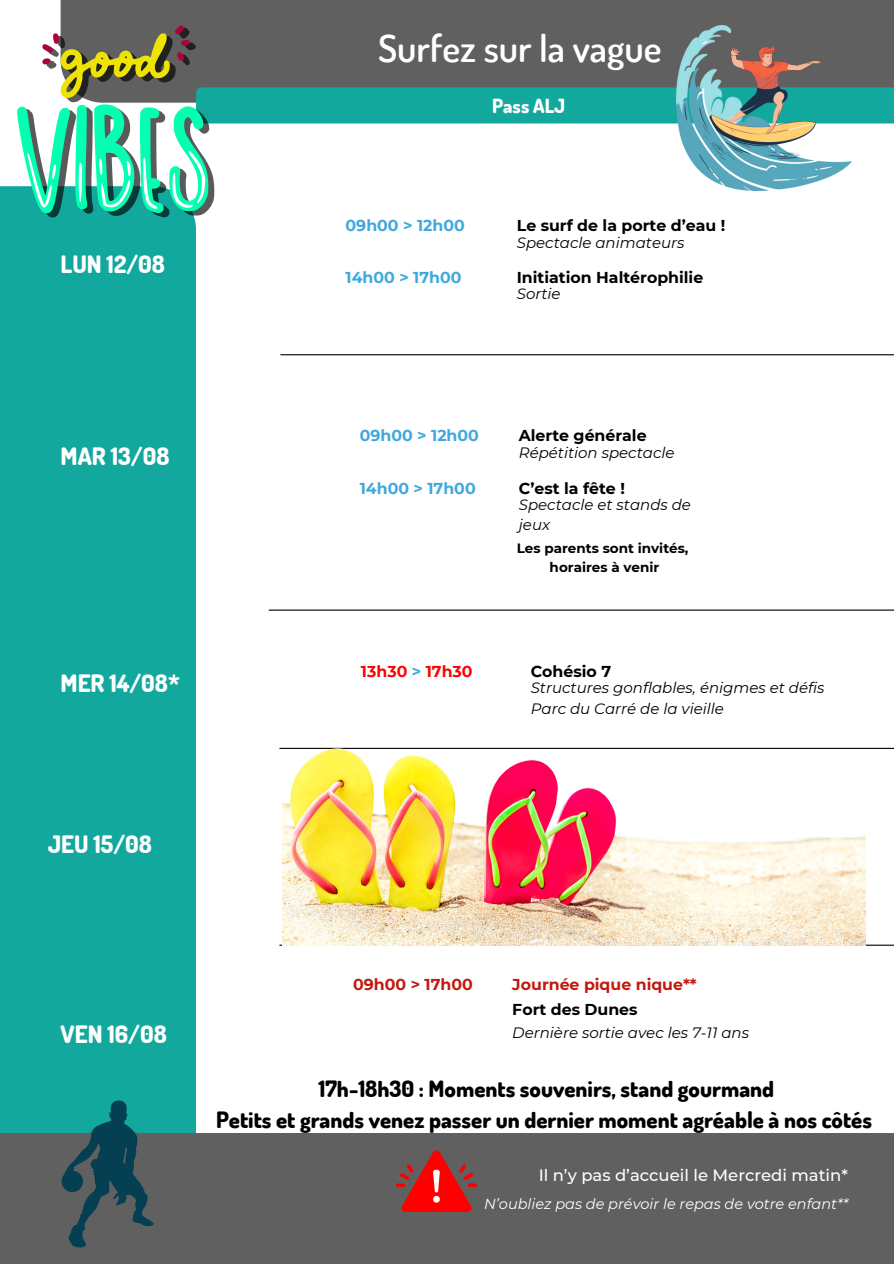
<style>
.page{position:relative;width:894px;height:1264px;background:#fff}
.page>*{position:absolute;margin:0;border:0;box-sizing:border-box;transform-origin:0 0}
.t1{font:600 37.5px "Dosis";color:#fff}
.t2{font:800 24px "Dosis";color:#fff}
.t3{font:800 22.5px/31.5px "Dosis";color:#000;text-align:center}
.t4{font:800 19.5px "Dosis";color:#fff}
.t5{font:500 16.5px "Montserrat";color:#fff}
.t6{font:700 15.75px "Montserrat";color:#000}
.t7{font:700 15.75px "Montserrat";color:#3fa8de}
.t8{font:700 15.75px "Montserrat";color:#c11a0f}
.t9{font:700 15.75px "Montserrat";color:#f00}
.t10{font:italic 15px/20.2px "Montserrat";color:#000}
.t11{font:italic 14.55px "Montserrat";color:#fff}
.t12{font:700 13.5px "Montserrat";color:#000}
.s1{color:#3fa8de}
</style>
<div class="page">
<div style="left:0;top:186px;width:196px;height:946px;background:#13a89e"></div>
<div style="left:0;top:1132px;width:893px;height:131px;background:#606060"></div>
<div style="left:61px;top:0;width:832px;height:103px;background:#606060"></div>
<hr style="left:281px;top:354px;width:612px;height:1px;background:#000">
<hr style="left:269px;top:609px;width:624px;height:1px;background:#000">
<hr style="left:280px;top:747px;width:613px;height:2px;background:#000">
<hr style="left:280px;top:944px;width:613px;height:1px;background:#000">
<svg style="left:61px;top:1100px;width:93px;height:147px"></svg>
<svg style="left:17px;top:25px;width:876px;height:192px"></svg>
<svg style="left:467px;top:1183px;width:10px;height:4px"></svg>
<svg style="left:396px;top:1150px;width:77px;height:61px"></svg>
<img style="left:676px;top:25px;width:175px;height:165px">
<img style="left:283px;top:748px;width:581px;height:197px">
<p class="t2" style="left:61px;top:248px;width:106px">LUN 12/08</p>
<h6 class="t1" style="left:378px;top:23px;width:285px">Surfez sur la vague</h6>
<p class="t4" style="left:492px;top:93px;width:74px">Pass ALJ</p>
<h5 class="t7" style="left:345px;top:216px;width:121px">09h00 &gt; 12h00</h5>
<h6 class="t7" style="left:345px;top:268px;width:117px">14h00 &gt; 17h00</h6>
<h5 class="t6" style="left:516px;top:216px;width:210px">Le surf de la porte d’eau !</h5>
<h5 class="t6" style="left:516px;top:268px;width:188px">Initiation Haltérophilie</h5>
<h6 class="t10" style="left:516px;top:233px;width:169px">Spectacle animateurs</h6>
<h5 class="t10" style="left:516px;top:284px;width:45px">Sortie</h5>
<p class="t2" style="left:61px;top:440px;width:110px">MAR 13/08</p>
<h5 class="t2" style="left:61px;top:667px;width:121px">MER 14/08*</h5>
<h5 class="t2" style="left:48px;top:828px;width:105px">JEU 15/08</h5>
<h2 class="t7" style="left:359px;top:426px;width:121px">09h00 &gt; 12h00</h2>
<h2 class="t7" style="left:359px;top:478px;width:117px">14h00 &gt; 17h00</h2>
<h6 class="t6" style="left:518px;top:426px;width:129px">Alerte générale</h6>
<h5 class="t6" style="left:518px;top:478px;width:108px">C’est la fête !</h5>
<h5 class="t10" style="left:518px;top:442px;width:157px">Répétition spectacle</h5>
<h5 class="t10" style="left:518px;top:494px;width:174px">Spectacle et stands de jeux</h5>
<h3 class="t12" style="left:516px;top:540px;width:173px">Les parents sont invités,</h3>
<p class="t12" style="left:549px;top:558px;width:111px">horaires à venir</p>
<p class="t9" style="left:361px;top:662px;width:113px">13h30 <span class="s1">&gt;</span> 17h30</p>
<h4 class="t6" style="left:530px;top:662px;width:82px">Cohésio 7</h4>
<h2 class="t10" style="left:530px;top:677px;width:295px">Structures gonflables, énigmes et défis<br>Parc du Carré de la vieille</h2>
<h6 class="t2" style="left:61px;top:1018px;width:108px">VEN 16/08</h6>
<h5 class="t8" style="left:353px;top:974px;width:121px">09h00 &gt; 17h00</h5>
<h5 class="t8" style="left:512px;top:974px;width:186px">Journée pique nique**</h5>
<h5 class="t6" style="left:512px;top:999px;width:127px">Fort des Dunes</h5>
<h5 class="t10" style="left:512px;top:1022px;width:238px">Dernière sortie avec les 7-11 ans</h5>
<h6 class="t3" style="left:216px;top:1072px;width:657px">17h-18h30 : Moments souvenirs, stand gourmand<br>Petits et grands venez passer un dernier moment agréable à nos côtés</h6>
<h2 class="t5" style="left:538px;top:1165px;width:311px">Il n’y pas d’accueil le Mercredi matin*</h2>
<h2 class="t11" style="left:484px;top:1194px;width:365px">N’oubliez pas de prévoir le repas de votre enfant**</h2>
</div>
